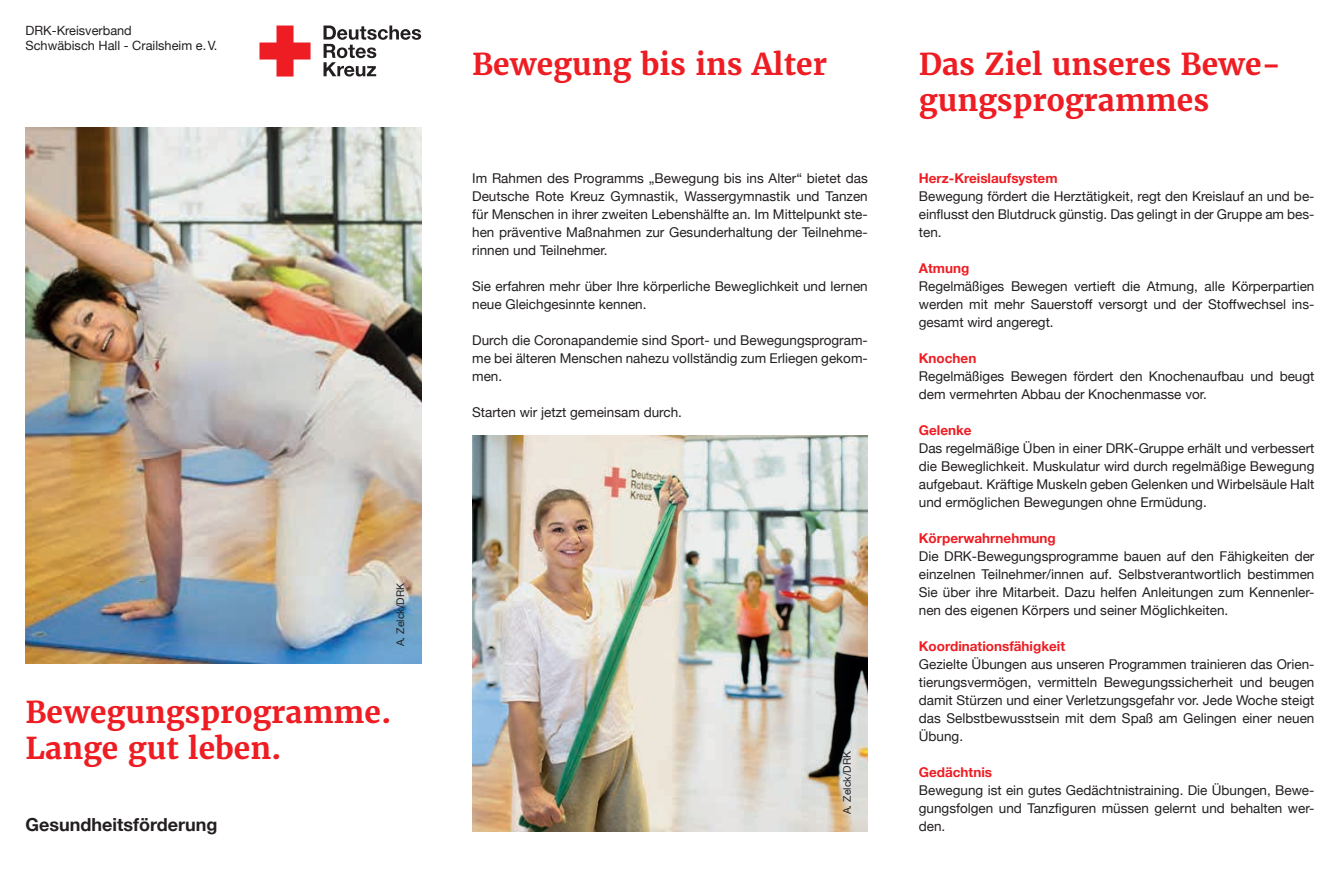
<style>
.page{position:relative;width:1340px;height:893px;background:#fff}
.page>*{position:absolute;margin:0;border:0;box-sizing:border-box;transform-origin:0 0}
.t1{font:700 30px/36px "Merriweather";color:#ee1d23}
.t2{font:700 18px "Helvetica Neue";color:#231f20}
.t3{font:13.5px/18px "Helvetica Neue";color:#231f20;text-align:justify}
.t4{font:700 13.5px "Helvetica Neue";color:#ee1d23}
.t5{font:12.75px/15px "Helvetica Neue";color:#231f20}
.t6{font:10.5px "Helvetica Neue";color:#231f20}
</style>
<div class="page">
<img style="left:472px;top:435px;width:395px;height:396px">
<img style="left:26px;top:128px;width:395px;height:535px">
<svg style="left:259px;top:26px;width:51px;height:51px"></svg>
<svg style="left:323px;top:26px;width:98px;height:51px"></svg>
<p class="t5" style="left:26px;top:23px;width:193px">DRK-Kreisverband<br>Schwäbisch Hall - Crailsheim e.V.</p>
<p class="t6" style="left:393px;top:646px;width:65px;rotate:-90deg">A. Zelck/DRK</p>
<h1 class="t1" style="left:26px;top:694px;width:367px">Bewegungsprogramme.<br>Lange gut leben.</h1>
<h2 class="t2" style="left:26px;top:811px;width:194px">Gesundheitsförderung</h2>
<h1 class="t1" style="left:472px;top:46px;width:356px">Bewegung bis ins Alter</h1>
<p class="t3" style="left:472px;top:170px;width:397px">Im Rahmen des Programms „Bewegung bis ins Alter“ bietet das Deutsche Rote Kreuz Gymnastik, Wassergymnastik und Tanzen für Menschen in ihrer zweiten Lebenshälfte an. Im Mittelpunkt ste&shy;hen präventive Maßnahmen zur Gesunderhaltung der Teilnehme&shy;rinnen und Teilnehmer.</p>
<p class="t3" style="left:472px;top:278px;width:397px">Sie erfahren mehr über Ihre körperliche Beweglichkeit und lernen neue Gleichgesinnte kennen.</p>
<p class="t3" style="left:472px;top:332px;width:397px">Durch die Coronapandemie sind Sport- und Bewegungsprogram&shy;me bei älteren Menschen nahezu vollständig zum Erliegen gekom&shy;men.</p>
<p class="t3" style="left:472px;top:404px;width:211px">Starten wir jetzt gemeinsam durch.</p>
<p class="t6" style="left:839px;top:814px;width:65px;rotate:-90deg">A. Zelck/DRK</p>
<h1 class="t1" style="left:918px;top:46px;width:364px">Das Ziel unseres Bewe&shy;gungsprogrammes</h1>
<p class="t4" style="left:918px;top:168px;width:140px">Herz-Kreislaufsystem</p>
<p class="t3" style="left:918px;top:188px;width:397px">Bewegung fördert die Herztätigkeit, regt den Kreislauf an und be&shy;einflusst den Blutdruck günstig. Das gelingt in der Gruppe am bes&shy;ten.</p>
<p class="t4" style="left:918px;top:258px;width:52px">Atmung</p>
<p class="t3" style="left:918px;top:278px;width:397px">Regelmäßiges Bewegen vertieft die Atmung, alle Körperpartien werden mit mehr Sauerstoff versorgt und der Stoffwechsel ins&shy;gesamt wird angeregt.</p>
<p class="t4" style="left:918px;top:348px;width:59px">Knochen</p>
<p class="t3" style="left:918px;top:368px;width:397px">Regelmäßiges Bewegen fördert den Knochenaufbau und beugt dem vermehrten Abbau der Knochenmasse vor.</p>
<p class="t4" style="left:918px;top:420px;width:54px">Gelenke</p>
<p class="t3" style="left:918px;top:440px;width:397px">Das regelmäßige Üben in einer DRK-Gruppe erhält und verbessert die Beweglichkeit. Muskulatur wird durch regelmäßige Bewegung aufgebaut. Kräftige Muskeln geben Gelenken und Wirbelsäule Halt und ermöglichen Bewegungen ohne Ermüdung.</p>
<p class="t4" style="left:918px;top:528px;width:138px">Körperwahrnehmung</p>
<p class="t3" style="left:918px;top:548px;width:397px">Die DRK-Bewegungsprogramme bauen auf den Fähigkeiten der einzelnen Teilnehmer/innen auf. Selbstverantwortlich bestimmen Sie über ihre Mitarbeit. Dazu helfen Anleitungen zum Kennenler&shy;nen des eigenen Körpers und seiner Möglichkeiten.</p>
<p class="t4" style="left:918px;top:636px;width:148px">Koordinationsfähigkeit</p>
<p class="t3" style="left:918px;top:656px;width:397px">Gezielte Übungen aus unseren Programmen trainieren das Orien&shy;tierungsvermögen, vermitteln Bewegungssicherheit und beugen damit Stürzen und einer Verletzungsgefahr vor. Jede Woche steigt das Selbstbewusstsein mit dem Spaß am Gelingen einer neuen Übung.</p>
<p class="t4" style="left:918px;top:762px;width:75px">Gedächtnis</p>
<p class="t3" style="left:918px;top:782px;width:397px">Bewegung ist ein gutes Gedächtnistraining. Die Übungen, Bewe&shy;gungsfolgen und Tanzfiguren müssen gelernt und behalten wer&shy;den.</p>
</div>
